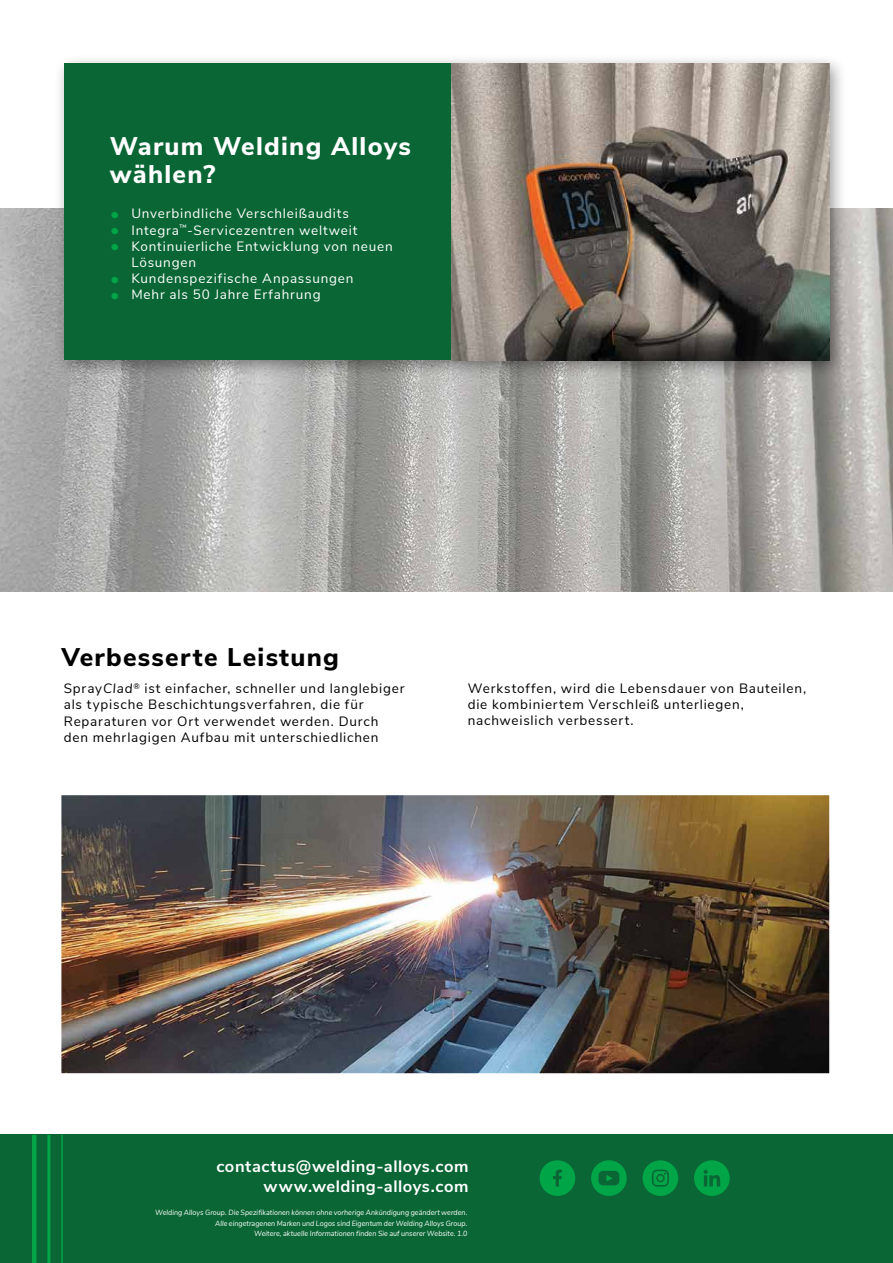
<style>
.page{position:relative;width:893px;height:1263px;background:#fff}
.page>*{position:absolute;margin:0;border:0;box-sizing:border-box;transform-origin:0 0}
.t1{font:800 25.5px/27px "Nunito Sans";letter-spacing:.05em;color:#fff}
.t2{font:800 25.5px "Nunito Sans";letter-spacing:.05em;color:#000}
.t3{font:700 16.5px/19.8px "Nunito Sans";letter-spacing:.03em;color:#fff;text-align:right}
.t4{font:13.5px/16.2px "Nunito Sans";letter-spacing:.06em;color:#000}
.t5{font:13.5px/16.2px "Nunito Sans";letter-spacing:.06em;color:#fff}
.t6{font:italic 7.5px/10.5px "Nunito Sans";letter-spacing:.005em;color:#fff;text-align:right;scale:.95 1}
.s1{font-weight:900;font-size:18px;color:#00a547}
.s2{font-style:italic}
</style>
<div class="page">
<img style="left:0;top:209px;width:893px;height:382px">
<div style="left:54px;top:54px;width:793px;height:325px;background:#000;opacity:.4"></div>
<img style="left:451px;top:64px;width:378px;height:296px">
<div style="left:64px;top:64px;width:387px;height:296px;background:#0a6635"></div>
<img style="left:61px;top:795px;width:768px;height:278px">
<div style="left:0;top:1135px;width:893px;height:128px;background:#0a6635"></div>
<hr style="left:32px;top:1135px;width:4px;height:128px;background:#00a547">
<hr style="left:47px;top:1135px;width:3px;height:128px;background:#00a547">
<hr style="left:61px;top:1135px;width:2px;height:128px;background:#00a547">
<div style="left:540px;top:1160px;width:35px;height:36px;background:#00a547;border-radius:50%"></div>
<svg style="left:553px;top:1170px;width:9px;height:16px"></svg>
<div style="left:591px;top:1160px;width:36px;height:36px;background:#00a547;border-radius:50%"></div>
<svg style="left:598px;top:1171px;width:21px;height:14px"></svg>
<div style="left:694px;top:1160px;width:36px;height:36px;background:#00a547;border-radius:50%"></div>
<svg style="left:703px;top:1170px;width:17px;height:16px"></svg>
<div style="left:643px;top:1160px;width:35px;height:36px;background:#00a547;border-radius:50%"></div>
<svg style="left:652px;top:1169px;width:17px;height:17px"></svg>
<h1 class="t1" style="left:110px;top:132px;width:303px">Warum Welding Alloys wählen?</h1>
<p class="t5" style="left:110px;top:205px;width:240px"><span class="s1">•</span> Unverbindliche Verschleißaudits</p>
<p class="t5" style="left:110px;top:221px;width:249px"><span class="s1">•</span> Integra<sup>™</sup>-Servicezentren weltweit</p>
<p class="t5" style="left:131px;top:237px;width:263px;text-indent:-21px"><span class="s1">•</span> Kontinuierliche Entwicklung von neuen<br>Lösungen</p>
<p class="t5" style="left:110px;top:269px;width:245px"><span class="s1">•</span> Kundenspezifische Anpassungen</p>
<p class="t5" style="left:110px;top:286px;width:212px"><span class="s1">•</span> Mehr als 50 Jahre Erfahrung</p>
<h1 class="t2" style="left:61px;top:638px;width:279px">Verbesserte Leistung</h1>
<p class="t4" style="left:64px;top:679px;width:342px">Spray<span class="s2">Clad</span><sup>®</sup> ist einfacher, schneller und langlebiger als typische Beschichtungsverfahren, die für Reparaturen vor Ort verwendet werden. Durch den mehrlagigen Aufbau mit unterschiedlichen</p>
<p class="t4" style="left:468px;top:679px;width:340px">Werkstoffen, wird die Lebensdauer von Bauteilen, die kombiniertem Verschleiß unterliegen, nachweislich verbessert.</p>
<p class="t3" style="left:216px;top:1156px;width:254px">contactus@welding-alloys.com www.welding-alloys.com</p>
<p class="t6" style="left:155px;top:1207px;width:330px">Welding Alloys Group. Die Spezifikationen können ohne vorherige Ankündigung geändert werden.<br>Alle eingetragenen Marken und Logos sind Eigentum der Welding Alloys Group.<br>Weitere, aktuelle Informationen finden Sie auf unserer Website. 1.0</p>
</div>
